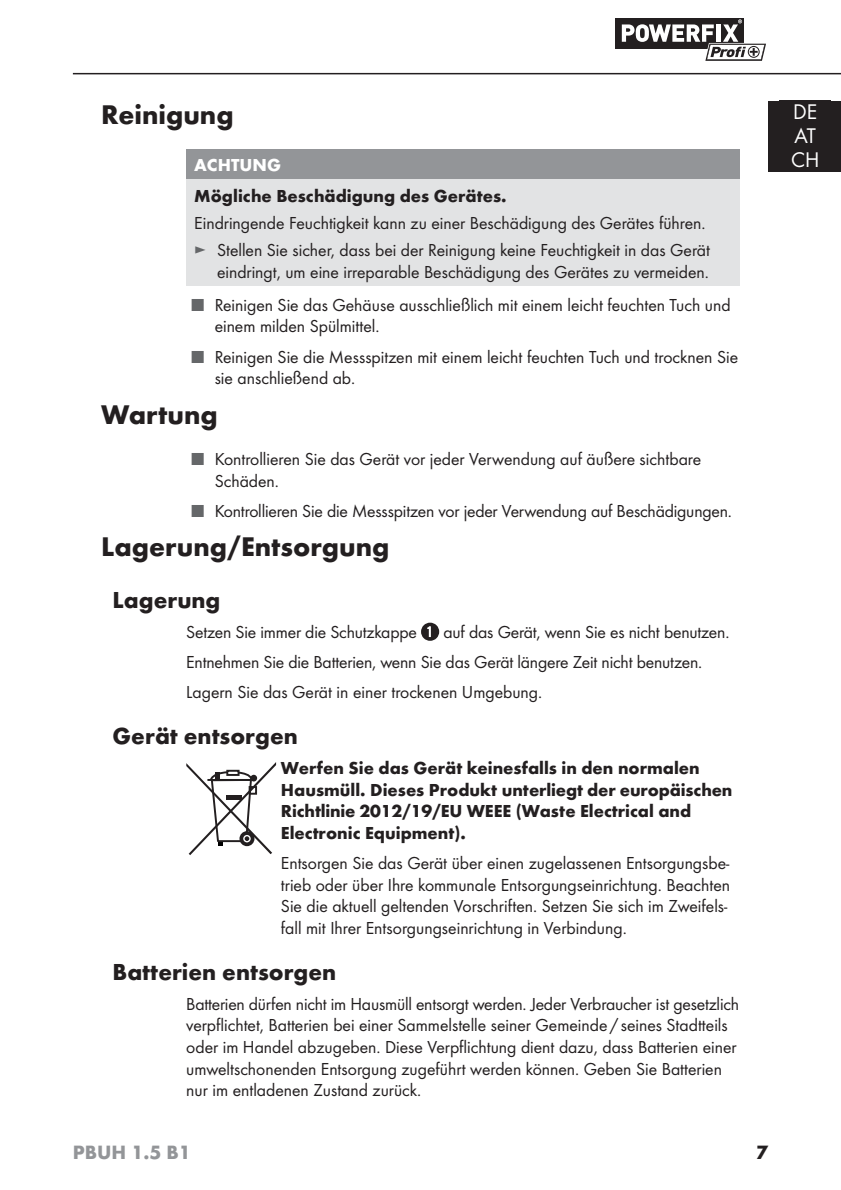
<style>
.page{position:relative;width:841px;height:1190px;background:#fff}
.page>*{position:absolute;margin:0;border:0;box-sizing:border-box;transform-origin:0 0}
.t1{font:700 28px "Futura";color:#231f20}
.t2{font:700 24px "Futura";color:#231f20}
.t3{font:22px/24px "Futura Boo";color:#fff}
.t4{font:700 20px "Futura";color:#939598}
.t5{font:700 20px "Futura";color:#231f20}
.t6{font:18px/21.6px "Futura Boo";color:#231f20}
.t7{font:700 18px/21.6px "Futura";color:#231f20}
.t8{font:700 18px "Futura";color:#fff}
.s1{color:#656769}
</style>
<div class="page">
<hr style="left:73px;top:73px;width:768px;height:1px;background:#231f20">
<div style="left:768px;top:101px;width:73px;height:70px;background:#231f20"></div>
<svg style="left:615px;top:18px;width:151px;height:43px"></svg>
<div style="left:186px;top:149px;width:553px;height:30px;background:#939598"></div>
<div style="left:186px;top:179px;width:553px;height:107px;background:#e2e3e4"></div>
<svg style="left:421px;top:622px;width:18px;height:18px"></svg>
<svg style="left:186px;top:762px;width:90px;height:93px"></svg>
<h1 class="t1" style="left:101px;top:104px;width:134px">Reinigung</h1>
<p class="t8" style="left:194px;top:158px;width:88px">ACHTUNG</p>
<p class="t7" style="left:194px;top:186px;width:314px">Mögliche Beschädigung des Gerätes.</p>
<p class="t6" style="left:194px;top:210px;width:517px;line-height:27.2px">Eindringende Feuchtigkeit kann zu einer Beschädigung des Gerätes führen. <span class="s1">►</span> Stellen Sie sicher, dass bei der Reinigung keine Feuchtigkeit in das Gerät</p>
<p class="t6" style="left:217px;top:262px;width:493px">eindringt, um eine irreparable Beschädigung des Gerätes zu vermeiden.</p>
<p class="t6" style="left:215px;top:295px;width:517px;text-indent:-23px"><span class="s1">■</span> Reinigen Sie das Gehäuse ausschließlich mit einem leicht feuchten Tuch und einem milden Spülmittel.</p>
<p class="t6" style="left:215px;top:346px;width:525px;text-indent:-23px"><span class="s1">■</span> Reinigen Sie die Messspitzen mit einem leicht feuchten Tuch und trocknen Sie sie anschließend ab.</p>
<h1 class="t1" style="left:101px;top:403px;width:118px">Wartung</h1>
<p class="t6" style="left:215px;top:449px;width:488px;text-indent:-23px"><span class="s1">■</span> Kontrollieren Sie das Gerät vor jeder Verwendung auf äußere sichtbare<br>Schäden.</p>
<p class="t6" style="left:192px;top:501px;width:541px"><span class="s1">■</span> Kontrollieren Sie die Messspitzen vor jeder Verwendung auf Beschädigungen.</p>
<h1 class="t1" style="left:101px;top:535px;width:290px">Lagerung/Entsorgung</h1>
<h2 class="t2" style="left:113px;top:590px;width:109px">Lagerung</h2>
<p class="t6" style="left:186px;top:621px;width:232px">Setzen Sie immer die Schutzkappe</p>
<p class="t6" style="left:186px;top:617px;width:544px;line-height:30.2px;text-indent:257px">auf das Gerät, wenn Sie es nicht benutzen.<br>Entnehmen Sie die Batterien, wenn Sie das Gerät längere Zeit nicht benutzen.<br>Lagern Sie das Gerät in einer trockenen Umgebung.</p>
<h2 class="t2" style="left:113px;top:726px;width:187px">Gerät entsorgen</h2>
<p class="t7" style="left:281px;top:758px;width:453px">Werfen Sie das Gerät keinesfalls in den normalen Hausmüll. Dieses Produkt unterliegt der europäischen Richtlinie 2012/19/EU WEEE (Waste Electrical and Electronic Equipment).</p>
<p class="t6" style="left:281px;top:852px;width:450px">Entsorgen Sie das Gerät über einen zugelassenen Entsorgungsbe&shy;trieb oder über Ihre kommunale Entsorgungseinrichtung. Beachten Sie die aktuell geltenden Vorschriften. Setzen Sie sich im Zweifels&shy;fall mit Ihrer Entsorgungseinrichtung in Verbindung.</p>
<h2 class="t2" style="left:113px;top:962px;width:225px">Batterien entsorgen</h2>
<p class="t6" style="left:186px;top:993px;width:554px">Batterien dürfen nicht im Hausmüll entsorgt werden. Jeder Verbraucher ist gesetzlich verpflichtet, Batterien bei einer Sammelstelle seiner Gemeinde / seines Stadtteils oder im Handel abzugeben. Diese Verpflichtung dient dazu, dass Batterien einer umweltschonenden Entsorgung zugeführt werden können. Geben Sie Batterien nur im entladenen Zustand zurück.</p>
<p class="t4" style="left:73px;top:1143px;width:119px">PBUH 1.5 B1</p>
<p class="t5" style="left:756px;top:1144px;width:13px">7</p>
<p class="t3" style="left:791px;top:101px;width:30px">DE<br>AT<br>CH</p>
</div>
